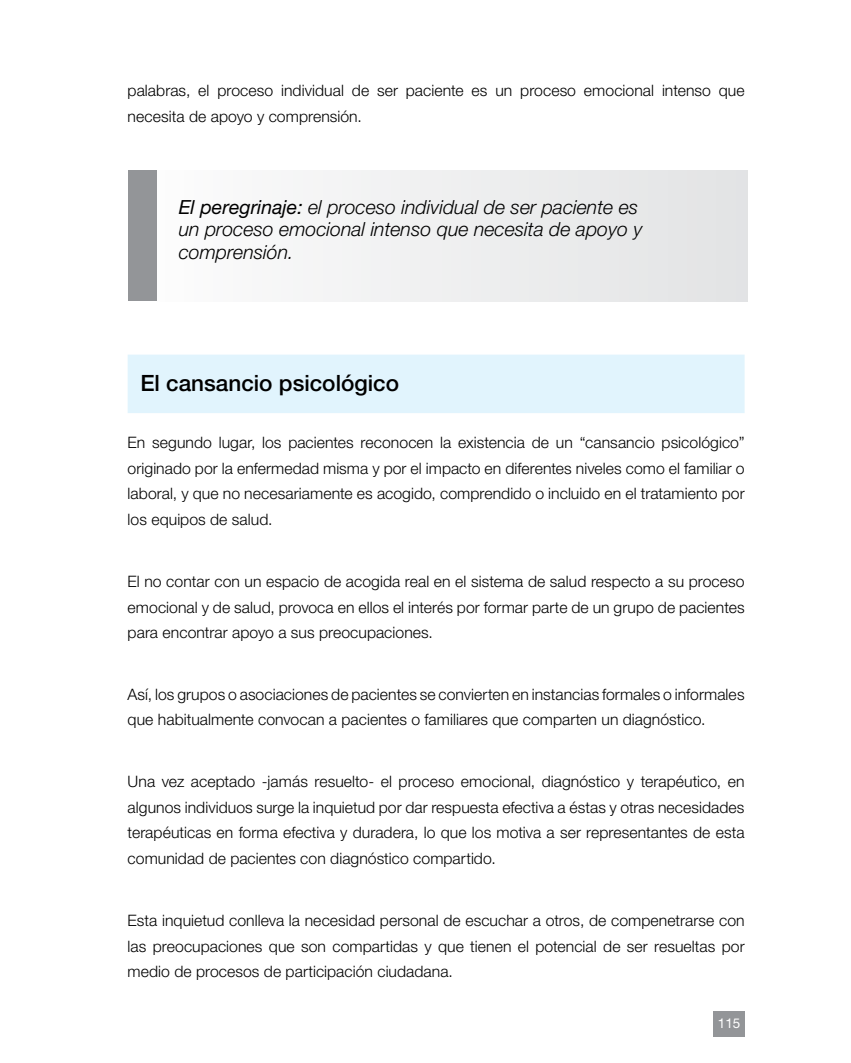
<style>
.page{position:relative;width:851px;height:1063px;background:#fff}
.page>*{position:absolute;margin:0;border:0;box-sizing:border-box;transform-origin:0 0}
.t1{font:500 22.5px "Helvetica Neue LT Std";color:#000}
.t2{font:italic 300 19.5px/22.5px "Helvetica Neue LT Std";color:#000}
.t3{font:300 15.75px/25.5px "Helvetica Neue LT Std";letter-spacing:.005em;color:#000;text-align:justify}
.t4{font:13.5px "Helvetica Neue LT Std";color:#fff}
.s1{font-weight:400}
</style>
<div class="page">
<div style="left:713px;top:1012px;width:31px;height:25px;background:#939598"></div>
<div style="left:128px;top:355px;width:616px;height:58px;background:#e1f4fd"></div>
<div style="left:128px;top:171px;width:29px;height:130px;background:#939598"></div>
<div style="left:157px;top:171px;width:590px;height:130px;background:linear-gradient(to right,#fcfcfc,#e2e3e4)"></div>
<p class="t3" style="left:128px;top:78px;width:618px">palabras, el proceso individual de ser paciente es un proceso emocional intenso que necesita de apoyo y comprensión.</p>
<p class="t2" style="left:179px;top:196px;width:465px"><span class="s1">El peregrinaje:</span> el proceso individual de ser paciente es un proceso emocional intenso que necesita de apoyo y comprensión.</p>
<h1 class="t1" style="left:140px;top:370px;width:260px">El cansancio psicológico</h1>
<p class="t3" style="left:128px;top:430px;width:618px">En segundo lugar, los pacientes reconocen la existencia de un “cansancio psicológico” originado por la enfermedad misma y por el impacto en diferentes niveles como el familiar o laboral, y que no necesariamente es acogido, comprendido o incluido en el tratamiento por los equipos de salud.</p>
<p class="t3" style="left:128px;top:568px;width:618px">El no contar con un espacio de acogida real en el sistema de salud respecto a su proceso emocional y de salud, provoca en ellos el interés por formar parte de un grupo de pacientes para encontrar apoyo a sus preocupaciones.</p>
<p class="t3" style="left:128px;top:681px;width:618px">Así, los grupos o asociaciones de pacientes se convierten en instancias formales o informales que habitualmente convocan a pacientes o familiares que comparten un diagnóstico.</p>
<p class="t3" style="left:128px;top:769px;width:618px">Una vez aceptado -jamás resuelto- el proceso emocional, diagnóstico y terapéutico, en algunos individuos surge la inquietud por dar respuesta efectiva a éstas y otras necesidades terapéuticas en forma efectiva y duradera, lo que los motiva a ser representantes de esta comunidad de pacientes con diagnóstico compartido.</p>
<p class="t3" style="left:128px;top:907px;width:618px">Esta inquietud conlleva la necesidad personal de escuchar a otros, de compenetrarse con las preocupaciones que son compartidas y que tienen el potencial de ser resueltas por medio de procesos de participación ciudadana.</p>
<p class="t4" style="left:717px;top:1015px;width:24px">115</p>
</div>
